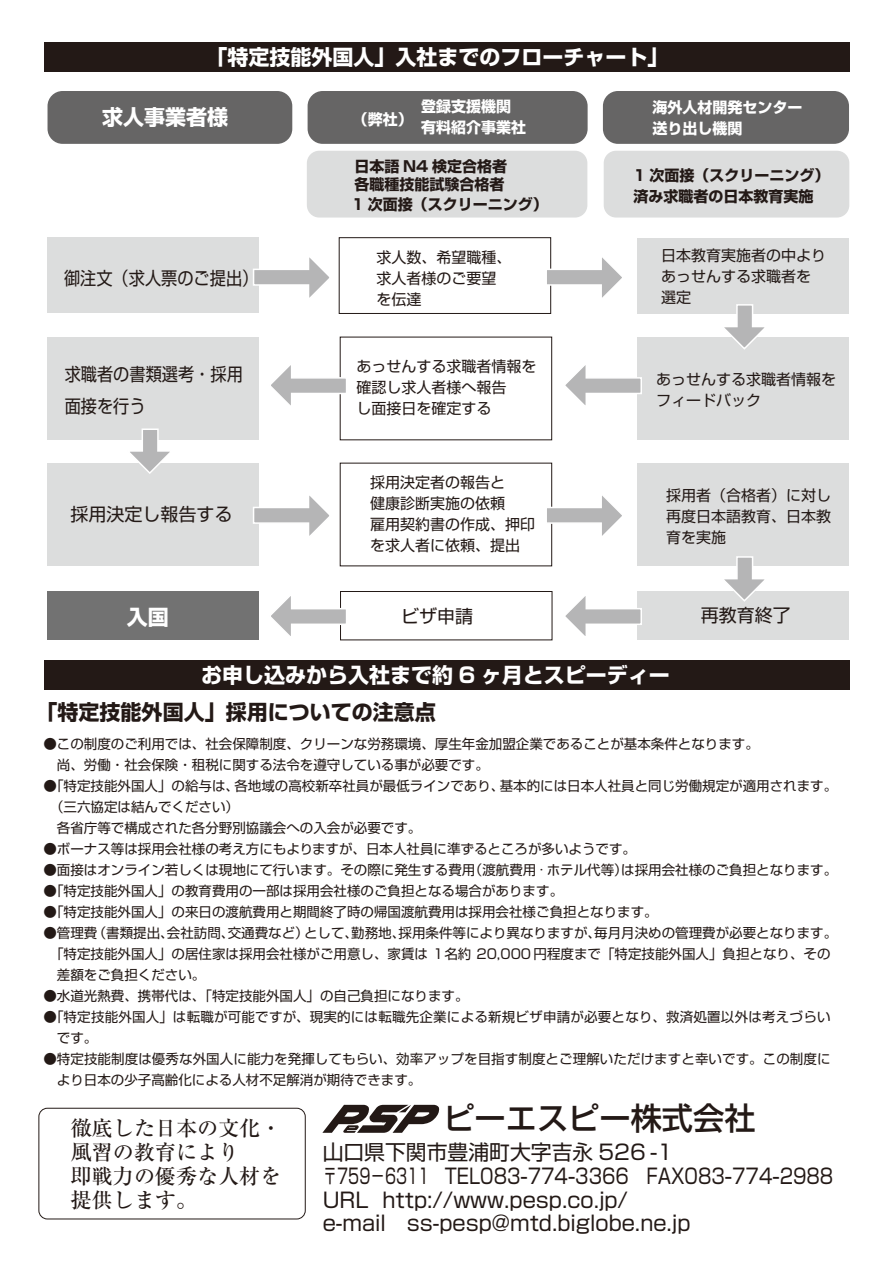
<style>
.page{position:relative;width:893px;height:1263px;background:#fff}
.page>*{position:absolute;margin:0;border:0;box-sizing:border-box;transform-origin:0 0}
.t1{font:500 31.2px "Shin Go Pro";color:#231916}
.t2{font:700 21px "Shin Go Pro";color:#fff}
.t3{font:500 21px/24px "Ryumin Pro";color:#231916}
.t4{font:700 21px "Shin Go Pro";color:#231916}
.t5{font:20.85px/23.7px "Shin Go Pro";color:#231916}
.t6{font:18px/31.5px "Shin Go Pro";color:#231916;scale:.9 1}
.t7{font:18px "Shin Go Pro";color:#231916}
.t8{font:15px/21px "Shin Go Pro";color:#231916}
.t9{font:700 15px/18px "Shin Go Pro";color:#231916}
.t10{font:700 15px/21px "Shin Go Pro";color:#fff}
.t11{font:13.5px/21px "Shin Go Pro";color:#231916}
.s1{font-weight:400;font-size:20.85px}
</style>
<div class="page">
<div style="left:603px;top:91px;width:246px;height:53px;background:#666565;border-radius:15px"></div>
<div style="left:48px;top:91px;width:244px;height:53px;background:#666565;border-radius:15px"></div>
<div style="left:307px;top:151px;width:280px;height:67px;background:#dcdddd;border-radius:12px"></div>
<div style="left:604px;top:151px;width:245px;height:67px;background:#dcdddd;border-radius:12px"></div>
<div style="left:308px;top:91px;width:280px;height:53px;background:#666565;border-radius:15px"></div>
<div style="left:637px;top:238px;width:212px;height:75px;background:#dcdddd"></div>
<div style="left:339px;top:237px;width:212px;height:77px;border:1px solid #231916"></div>
<div style="left:47px;top:237px;width:211px;height:76px;background:#dcdddd"></div>
<div style="left:47px;top:337px;width:211px;height:103px;background:#dcdddd"></div>
<div style="left:47px;top:463px;width:211px;height:103px;background:#dcdddd"></div>
<div style="left:637px;top:337px;width:212px;height:103px;background:#dcdddd"></div>
<div style="left:637px;top:463px;width:212px;height:103px;background:#dcdddd"></div>
<div style="left:47px;top:591px;width:211px;height:49px;background:#727272"></div>
<div style="left:637px;top:591px;width:212px;height:49px;background:#dcdddd"></div>
<div style="left:340px;top:591px;width:212px;height:49px;border:1px solid #231916"></div>
<div style="left:45px;top:660px;width:805px;height:30px;background:#231916"></div>
<div style="left:45px;top:42px;width:805px;height:30px;background:#231916"></div>
<svg style="left:130px;top:428px;width:40px;height:46px"></svg>
<svg style="left:724px;top:556px;width:41px;height:46px"></svg>
<svg style="left:253px;top:252px;width:76px;height:51px"></svg>
<svg style="left:547px;top:252px;width:75px;height:51px"></svg>
<svg style="left:253px;top:490px;width:76px;height:51px"></svg>
<svg style="left:547px;top:490px;width:75px;height:51px"></svg>
<svg style="left:565px;top:365px;width:77px;height:40px"></svg>
<svg style="left:271px;top:360px;width:75px;height:51px"></svg>
<svg style="left:565px;top:596px;width:77px;height:40px"></svg>
<svg style="left:271px;top:591px;width:77px;height:50px"></svg>
<svg style="left:719px;top:304px;width:51px;height:46px"></svg>
<svg style="left:322px;top:1105px;width:117px;height:28px"></svg>
<div style="left:39px;top:1108px;width:267px;height:111px;border:1px solid #231916;border-radius:9px"></div>
<h2 class="t2" style="left:207px;top:40px;width:463px">「特定技能外国人」入社までのフローチャート」</h2>
<h2 class="t2" style="left:102px;top:101px;width:127px">求人事業者様</h2>
<h3 class="t6" style="left:64px;top:260px;width:217px">御注文（求人票のご提出）</h3>
<h3 class="t6" style="left:65px;top:356px;width:199px">求職者の書類選考・採用面接を行う</h3>
<h3 class="t7" style="left:71px;top:499px;width:164px">採用決定し報告する</h3>
<h2 class="t2" style="left:127px;top:600px;width:43px">入国</h2>
<p class="t10" style="left:421px;top:94px;width:106px">登録支援機関有料紹介事業社</p>
<p class="t10" style="left:652px;top:95px;width:151px">海外人材開発センター送り出し機関</p>
<p class="t9" style="left:354px;top:155px;width:154px">日本語 N4 検定合格者各職種技能試験合格者</p>
<p class="t9" style="left:633px;top:163px;width:197px;line-height:21px">1 次面接（スクリーニング）済み求職者の日本教育実施</p>
<p class="t10" style="left:353px;top:108px;width:61px">（弊社）</p>
<p class="t9" style="left:352px;top:194px;width:197px">1 次面接（スクリーニング）</p>
<p class="t8" style="left:376px;top:245px;width:136px">求人数、希望職種、求人者様のご要望を伝達</p>
<p class="t8" style="left:661px;top:243px;width:166px">日本教育実施者の中よりあっせんする求職者を選定</p>
<p class="t8" style="left:356px;top:354px;width:182px">あっせんする求職者情報を確認し求人者様へ報告<br>し面接日を確定する</p>
<p class="t8" style="left:370px;top:470px;width:166px">採用決定者の報告と<br>健康診断実施の依頼<br>雇用契約書の作成、押印を求人者に依頼、提出</p>
<p class="t8" style="left:656px;top:367px;width:182px">あっせんする求職者情報をフィードバック</p>
<p class="t8" style="left:666px;top:483px;width:166px;text-align:justify">採用者（合格者）に対し再度日本語教育、日本教育を実施</p>
<h3 class="t7" style="left:401px;top:602px;width:73px">ビザ申請</h3>
<h3 class="t7" style="left:701px;top:600px;width:91px">再教育終了</h3>
<h2 class="t2" style="left:201px;top:658px;width:470px">お申し込みから入社まで約 6 ヶ月とスピーディー</h2>
<h2 class="t4" style="left:37px;top:696px;width:400px">「特定技能外国人」採用についての注意点</h2>
<p class="t11" style="left:43px;top:731px;width:717px">●この制度のご利用では、社会保障制度、クリーンな労務環境、厚生年金加盟企業であることが基本条件となります。　尚、労働・社会保険・租税に関する法令を遵守している事が必要です。</p>
<p class="t11" style="left:43px;top:773px;width:795px">●「特定技能外国人」の給与は、各地域の高校新卒社員が最低ラインであり、基本的には日本人社員と同じ労働規定が適用されます。　（三六協定は結んでください）<br>　各省庁等で構成された各分野別協議会への入会が必要です。</p>
<p class="t11" style="left:43px;top:836px;width:594px">●ボーナス等は採用会社様の考え方にもよりますが、日本人社員に準ずるところが多いようです。</p>
<p class="t11" style="left:43px;top:857px;width:795px">●面接はオンライン若しくは現地にて行います。その際に発生する費用（渡航費用 · ホテル代等）は採用会社様のご負担となります。</p>
<p class="t11" style="left:43px;top:878px;width:521px">●「特定技能外国人」の教育費用の一部は採用会社様のご負担となる場合があります。</p>
<p class="t11" style="left:43px;top:899px;width:616px">●「特定技能外国人」の来日の渡航費用と期間終了時の帰国渡航費用は採用会社様ご負担となります。</p>
<p class="t11" style="left:43px;top:920px;width:795px">●管理費（書類提出、会社訪問、交通費など）として、勤務地、採用条件等により異なりますが、毎月月決めの管理費が必要となります。　「特定技能外国人」の居住家は採用会社様がご用意し、家賃は 1名約 20,000 円程度まで「特定技能外国人」負担となり、その　差額をご負担ください。</p>
<p class="t11" style="left:43px;top:983px;width:427px">●水道光熱費、携帯代は、「特定技能外国人」の自己負担になります。</p>
<p class="t11" style="left:43px;top:1004px;width:789px">●「特定技能外国人」は転職が可能ですが、現実的には転職先企業による新規ビザ申請が必要となり、救済処置以外は考えづらい　です。</p>
<p class="t11" style="left:43px;top:1046px;width:789px">●特定技能制度は優秀な外国人に能力を発揮してもらい、効率アップを目指す制度とご理解いただけますと幸いです。この制度に　より日本の少子高齢化による人材不足解消が期待できます。</p>
<h2 class="t3" style="left:71px;top:1114px;width:212px">徹底した日本の文化・風習の教育により<br>即戦力の優秀な人材を提供します。</h2>
<h1 class="t1" style="left:323px;top:1093px;width:434px"><span class="s1">　　　　　</span> ピーエスピー株式会社</h1>
<h3 class="t5" style="left:323px;top:1138px;width:512px">山口県下関市豊浦町大字吉永 526 -1<br>〒759－6311 TEL083-774-3366　FAX083-774-2988<br>URL http://www.pesp.co.jp/<br>e-mail　ss-pesp@mtd.biglobe.ne.jp</h3>
</div>
